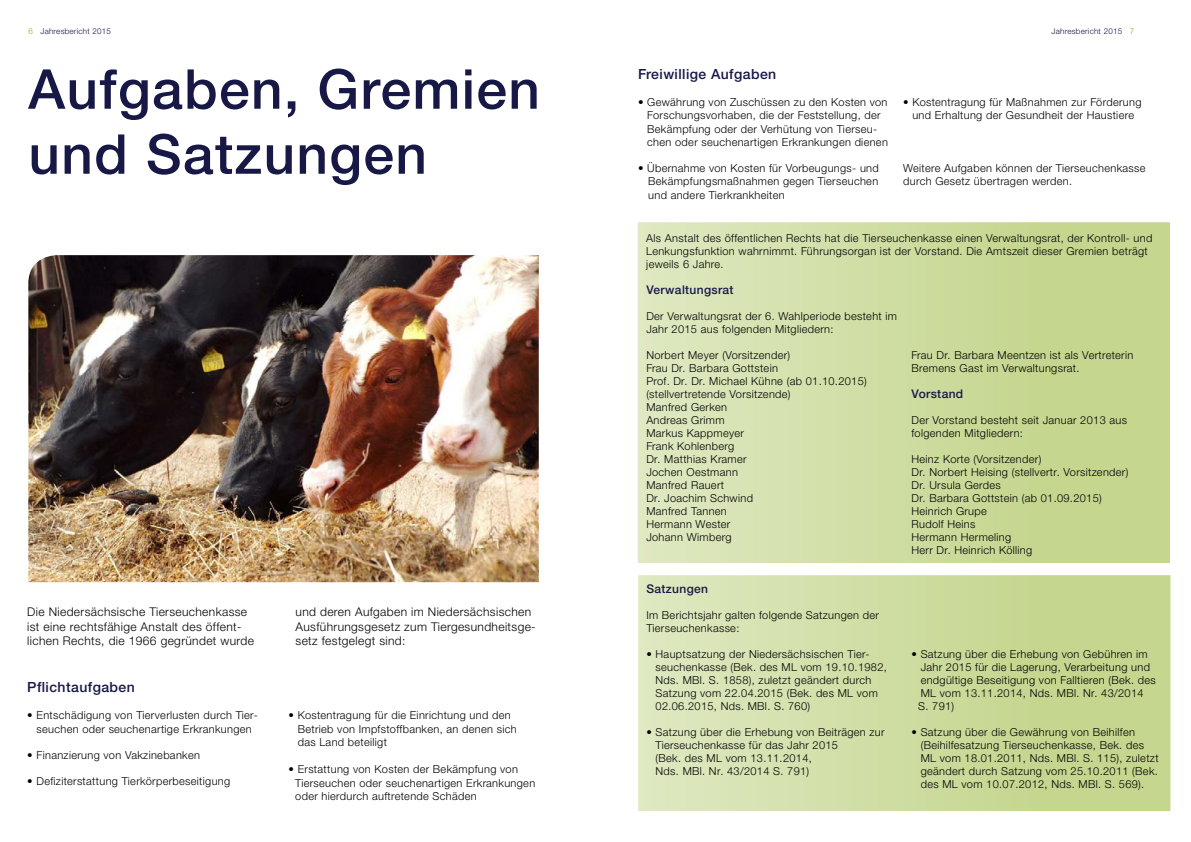
<style>
.page{position:relative;width:1191px;height:842px;background:#fff}
.page>*{position:absolute;margin:0;border:0;box-sizing:border-box;transform-origin:0 0}
.t1{font:500 55px/65px "Hella Helvetica Neue";letter-spacing:.025em;color:#171846}
.t2{font:500 14px "Hella Helvetica Neue";letter-spacing:.03em;color:#171846}
.t3{font:300 12px/14.4px "Hella Helvetica Neue";letter-spacing:.03em;color:#000}
.t4{font:500 12px "Hella Helvetica Neue";letter-spacing:.03em;color:#171846}
.t5{font:300 11px/13px "Hella Helvetica Neue";letter-spacing:.03em;color:#000}
.t6{font:300 8px "Hella Helvetica Neue";letter-spacing:.03em;color:#171846}
.s1{color:#8bae1f}
</style>
<div class="page">
<div style="left:638px;top:223px;width:531px;height:340px;background:linear-gradient(to right,#dee8bf,#c0d385)"></div>
<img style="left:28px;top:255px;width:511px;height:327px">
<div style="left:638px;top:575px;width:532px;height:236px;background:linear-gradient(to right,#dee8bf,#c0d386)"></div>
<p class="t6" style="left:28px;top:26px;width:84px"><span class="s1">6</span> Jahresbericht 2015</p>
<p class="t6" style="left:1051px;top:26px;width:84px">Jahresbericht 2015 <span class="s1">7</span></p>
<h1 class="t1" style="left:28px;top:57px;width:513px">Aufgaben, Gremien und Satzungen</h1>
<p class="t3" style="left:27px;top:605px;width:228px">Die Niedersächsische Tierseuchenkasse ist eine rechtsfähige Anstalt des öffent&shy;lichen Rechts, die 1966 gegründet wurde</p>
<p class="t3" style="left:295px;top:605px;width:242px">und deren Aufgaben im Niedersächsischen<br>Ausführungsgesetz zum Tiergesundheitsge&shy;setz festgelegt sind:</p>
<p class="t2" style="left:27px;top:678px;width:109px">Pflichtaufgaben</p>
<p class="t5" style="left:27px;top:709px;width:232px;text-align:center">• Entschädigung von Tierverlusten durch Tier&shy;seuchen oder seuchenartige Erkrankungen</p>
<p class="t5" style="left:27px;top:748px;width:174px">• Finanzierung von Vakzinebanken</p>
<p class="t5" style="left:27px;top:775px;width:204px">• Defiziterstattung Tierkörperbeseitigung</p>
<p class="t5" style="left:298px;top:709px;width:220px;text-indent:-9px">• Kostentragung für die Einrichtung und den<br>Betrieb von Impfstoffbanken, an denen sich das Land beteiligt</p>
<p class="t5" style="left:295px;top:763px;width:241px;text-indent:-7px">• Erstattung von Kosten der Bekämpfung von<br>Tierseuchen oder seuchenartigen Erkrankungen oder hierdurch auftretende Schäden</p>
<p class="t2" style="left:638px;top:66px;width:140px">Freiwillige Aufgaben</p>
<p class="t5" style="left:647px;top:96px;width:242px;text-indent:-9px">• Gewährung von Zuschüssen zu den Kosten von Forschungsvorhaben, die der Feststellung, der Bekämpfung oder der Verhütung von Tierseu&shy;chen oder seuchenartigen Erkrankungen dienen</p>
<p class="t5" style="left:648px;top:162px;width:232px;text-align:justify;text-indent:-10px">• Übernahme von Kosten für Vorbeugungs- und Bekämpfungsmaßnahmen gegen Tierseuchen und andere Tierkrankheiten</p>
<p class="t5" style="left:903px;top:96px;width:240px;text-align:center">• Kostentragung für Maßnahmen zur Förderung und Erhaltung der Gesundheit der Haustiere</p>
<p class="t5" style="left:903px;top:162px;width:244px">Weitere Aufgaben können der Tierseuchenkasse durch Gesetz übertragen werden.</p>
<p class="t5" style="left:646px;top:231px;width:507px">Als Anstalt des öffentlichen Rechts hat die Tierseuchenkasse einen Verwaltungsrat, der Kontroll- und<br>Lenkungsfunktion wahrnimmt. Führungsorgan ist der Vorstand. Die Amtszeit dieser Gremien beträgt jeweils 6 Jahre.</p>
<p class="t4" style="left:646px;top:282px;width:89px">Verwaltungsrat</p>
<p class="t5" style="left:646px;top:309px;width:252px">Der Verwaltungsrat der 6. Wahlperiode besteht im<br>Jahr 2015 aus folgenden Mitgliedern:</p>
<p class="t5" style="left:646px;top:348px;width:222px">Norbert Meyer (Vorsitzender)<br>Frau Dr. Barbara Gottstein<br>Prof. Dr. Dr. Michael Kühne (ab 01.10.2015) (stellvertretende Vorsitzende)<br>Manfred Gerken<br>Andreas Grimm<br>Markus Kappmeyer<br>Frank Kohlenberg<br>Dr. Matthias Kramer<br>Jochen Oestmann<br>Manfred Rauert<br>Dr. Joachim Schwind<br>Manfred Tannen<br>Hermann Wester<br>Johann Wimberg</p>
<p class="t5" style="left:911px;top:348px;width:223px">Frau Dr. Barbara Meentzen ist als Vertreterin<br>Bremens Gast im Verwaltungsrat.</p>
<p class="t4" style="left:911px;top:386px;width:53px">Vorstand</p>
<p class="t5" style="left:911px;top:413px;width:217px">Der Vorstand besteht seit Januar 2013 aus folgenden Mitgliedern:</p>
<p class="t5" style="left:911px;top:452px;width:218px">Heinz Korte (Vorsitzender)<br>Dr. Norbert Heising (stellvertr. Vorsitzender)<br>Dr. Ursula Gerdes<br>Dr. Barbara Gottstein (ab 01.09.2015)<br>Heinrich Grupe<br>Rudolf Heins<br>Hermann Hermeling<br>Herr Dr. Heinrich Kölling</p>
<p class="t4" style="left:646px;top:581px;width:63px">Satzungen</p>
<p class="t5" style="left:646px;top:608px;width:234px">Im Berichtsjahr galten folgende Satzungen der<br>Tierseuchenkasse:</p>
<p class="t5" style="left:655px;top:647px;width:233px;text-indent:-9px">• Hauptsatzung der Niedersächsischen Tier&shy;seuchenkasse (Bek. des ML vom 19.10.1982, Nds. MBl. S. 1858), zuletzt geändert durch Satzung vom 22.04.2015 (Bek. des ML vom 02.06.2015, Nds. MBl. S. 760)</p>
<p class="t5" style="left:655px;top:725px;width:230px;text-indent:-9px">• Satzung über die Erhebung von Beiträgen zur Tierseuchenkasse für das Jahr 2015<br>(Bek. des ML vom 13.11.2014,<br>Nds. MBl. Nr. 43/2014 S. 791)</p>
<p class="t5" style="left:918px;top:647px;width:239px;text-indent:-7px">• Satzung über die Erhebung von Gebühren im Jahr 2015 für die Lagerung, Verarbeitung und endgültige Beseitigung von Falltieren (Bek. des ML vom 13.11.2014, Nds. MBl. Nr. 43/2014<br>S. 791)</p>
<p class="t5" style="left:920px;top:725px;width:239px;text-indent:-9px">• Satzung über die Gewährung von Beihilfen (Beihilfesatzung Tierseuchenkasse, Bek. des ML vom 18.01.2011, Nds. MBl. S. 115), zuletzt geändert durch Satzung vom 25.10.2011 (Bek. des ML vom 10.07.2012, Nds. MBl. S. 569).</p>
</div>
